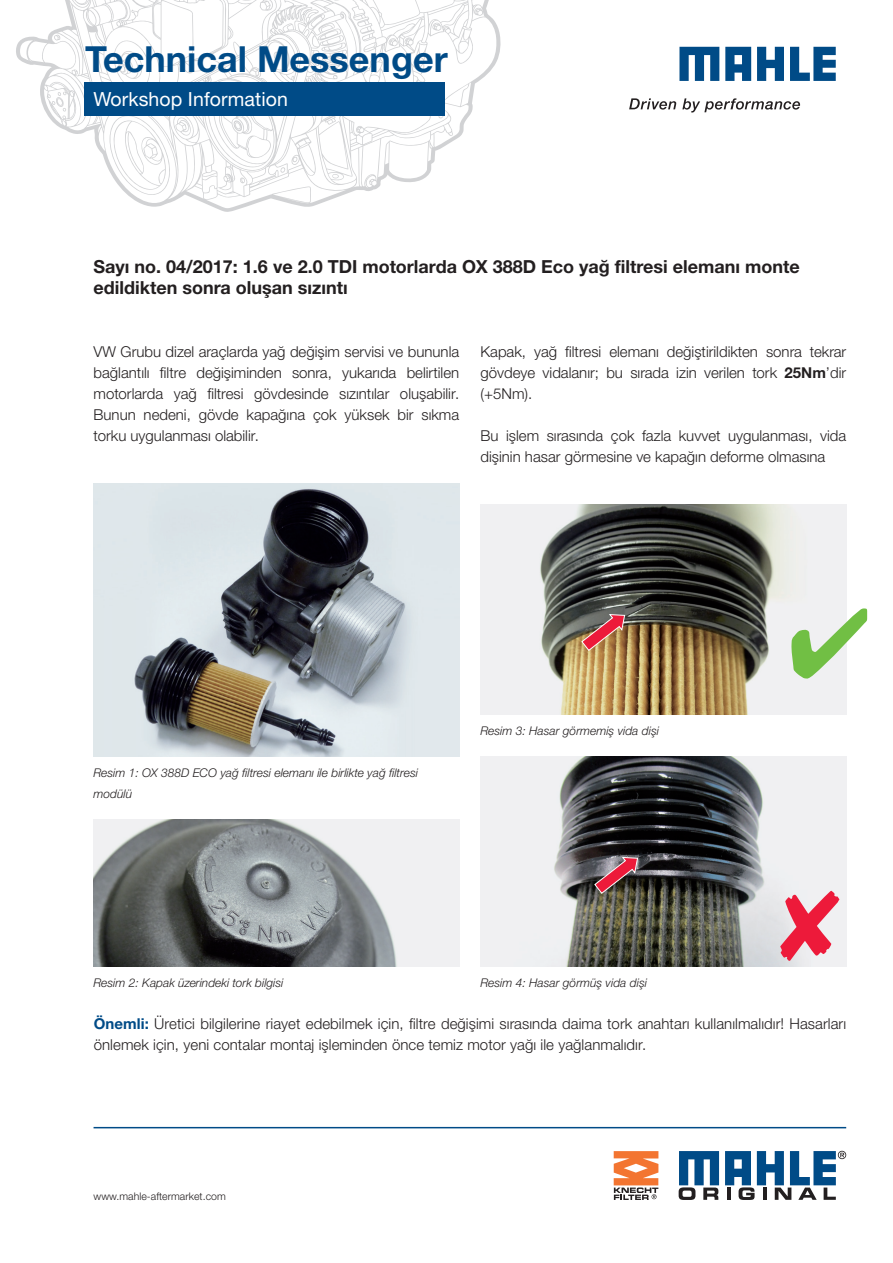
<style>
.page{position:relative;width:893px;height:1263px;background:#fff}
.page>*{position:absolute;margin:0;border:0;box-sizing:border-box;transform-origin:0 0}
.t1{font:700 36px "Helvetica Neue LT Pro";color:#004b87}
.t2{font:19.5px "Helvetica Neue LT Pro";letter-spacing:.005em;color:#fff}
.t3{font:700 18px/21px "Helvetica Neue LTW1 G";color:#231f20}
.t4{font:300 15px/21px "Helvetica Neue LTW1 G";color:#231f20}
.t5{font:italic 300 12px/21px "Helvetica Neue LTW1 G";color:#231f20}
.t6{font:300 10.5px "Helvetica Neue LT Pro";letter-spacing:.005em;color:#231f20}
.s1{font-weight:700}
.s2{font-family:"Helvetica Neue LT Pro";font-weight:700;color:#004b87}
</style>
<div class="page">
<svg style="left:16px;top:0;width:485px;height:212px"></svg>
<div style="left:84px;top:82px;width:361px;height:34px;background:#004b87"></div>
<svg style="left:629px;top:98px;width:171px;height:15px"></svg>
<svg style="left:679px;top:47px;width:157px;height:34px"></svg>
<svg style="left:679px;top:1151px;width:40px;height:49px"></svg>
<svg style="left:725px;top:1151px;width:121px;height:49px"></svg>
<hr style="left:94px;top:1127px;width:752px;height:1px;background:#004b87">
<img style="left:94px;top:483px;width:365px;height:273px">
<img style="left:480px;top:504px;width:366px;height:210px">
<img style="left:480px;top:756px;width:366px;height:210px">
<img style="left:94px;top:819px;width:365px;height:147px">
<svg style="left:614px;top:1151px;width:44px;height:49px"></svg>
<svg style="left:581px;top:613px;width:45px;height:39px;background:#b0695b"></svg>
<svg style="left:593px;top:856px;width:46px;height:39px;background:#8c535b"></svg>
<svg style="left:780px;top:891px;width:59px;height:70px"></svg>
<div style="left:791px;top:608px;width:56px;height:70px;background:#f0f0f2"></div>
<h1 class="t1" style="left:85px;top:37px;width:364px">Technical Messenger</h1>
<h2 class="t2" style="left:94px;top:87px;width:196px">Workshop Information</h2>
<p class="t3" style="left:94px;top:256px;width:708px">Sayı no. 04/2017: 1.6 ve 2.0 TDI motorlarda OX 388D Eco yağ filtresi elemanı monte edildikten sonra oluşan sızıntı</p>
<p class="t4" style="left:94px;top:341px;width:367px;text-align:justify">VW Grubu dizel araçlarda yağ değişim servisi ve bununla bağlantılı filtre değişiminden sonra, yukarıda belirtilen motorlarda yağ filtresi gövdesinde sızıntılar oluşabilir.<br>Bunun nedeni, gövde kapağına çok yüksek bir sıkma torku uygulanması olabilir.</p>
<p class="t4" style="left:480px;top:341px;width:367px;text-align:justify">Kapak, yağ filtresi elemanı değiştirildikten sonra tekrar gövdeye vidalanır; bu sırada izin verilen tork <span class="s1">25Nm</span>’dir (+5Nm).</p>
<p class="t4" style="left:480px;top:425px;width:367px">Bu işlem sırasında çok fazla kuvvet uygulanması, vida dişinin hasar görmesine ve kapağın deforme olmasına</p>
<p class="t5" style="left:94px;top:762px;width:326px">Resim 1: OX 388D ECO yağ filtresi elemanı ile birlikte yağ filtresi modülü</p>
<p class="t5" style="left:480px;top:720px;width:180px">Resim 3: Hasar görmemiş vida dişi</p>
<p class="t5" style="left:94px;top:972px;width:191px">Resim 2: Kapak üzerindeki tork bilgisi</p>
<p class="t5" style="left:480px;top:972px;width:168px">Resim 4: Hasar görmüş vida dişi</p>
<p class="t4" style="left:94px;top:1013px;width:754px"><span class="s2">Önemli:</span> Üretici bilgilerine riayet edebilmek için, filtre değişimi sırasında daima tork anahtarı kullanılmalıdır! Hasarları önlemek için, yeni contalar montaj işleminden önce temiz motor yağı ile yağlanmalıdır.</p>
<p class="t6" style="left:94px;top:1190px;width:134px">www.mahle-aftermarket.com</p>
</div>
